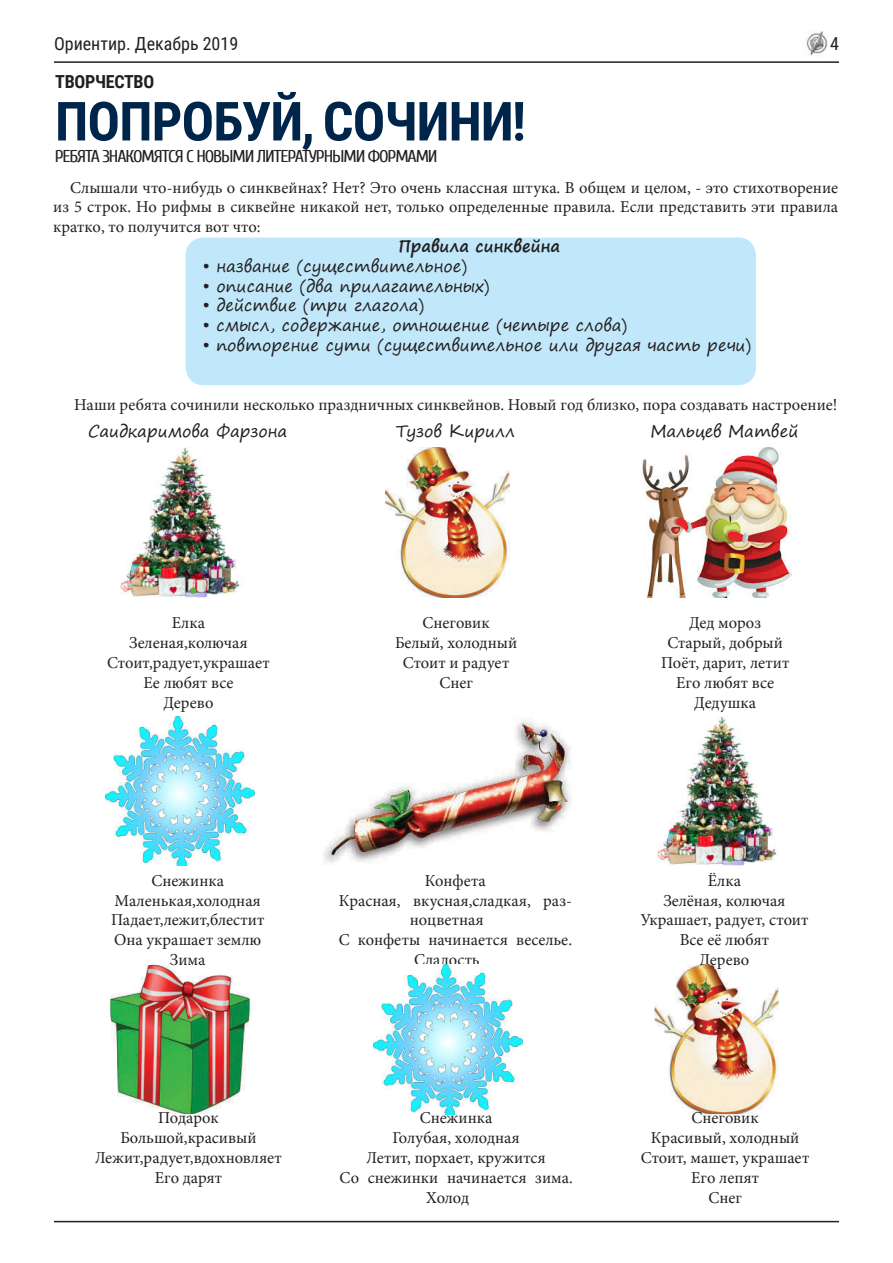
<style>
.page{position:relative;width:893px;height:1263px;background:#fff}
.page>*{position:absolute;margin:0;border:0;box-sizing:border-box;transform-origin:0 0}
.t1{font:700 54px "Roboto Condensed";letter-spacing:-.015em;color:#00254a}
.t2{font:18px "Roboto Condensed";color:#231f20}
.t3{font:700 18px "Roboto Condensed";letter-spacing:-.015em;color:#231f20}
.t4{font:17.1px "Cuprum";letter-spacing:-.06em;color:#231f20;scale:1.05 1}
.t5{font:16.5px/19.8px "Minion Pro";color:#231f20;text-align:center}
.t6{font:16.5px "Segoe Print";color:#231f20}
.t7{font:700 16.5px "Segoe Print";color:#231f20}
</style>
<div class="page">
<hr style="left:54px;top:61px;width:785px;height:2px;background:#231f20">
<hr style="left:54px;top:1221px;width:785px;height:1px;background:#231f20">
<img style="left:806px;top:31px;width:22px;height:25px">
<img style="left:120px;top:448px;width:120px;height:149px">
<div style="left:186px;top:238px;width:570px;height:147px;background:#c1e8fa;border-radius:18px"></div>
<img style="left:105px;top:717px;width:150px;height:149px">
<img style="left:110px;top:965px;width:140px;height:149px">
<img style="left:170px;top:965px;width:35px;height:1px">
<img style="left:386px;top:448px;width:124px;height:149px">
<img style="left:323px;top:717px;width:249px;height:146px">
<img style="left:373px;top:965px;width:149px;height:149px">
<img style="left:642px;top:448px;width:149px;height:149px">
<img style="left:657px;top:717px;width:120px;height:149px">
<img style="left:655px;top:965px;width:124px;height:149px">
<img style="left:700px;top:965px;width:49px;height:4px">
<p class="t2" style="left:54px;top:31px;width:186px">Ориентир. Декабрь 2019</p>
<p class="t2" style="left:830px;top:31px;width:10px">4</p>
<p class="t3" style="left:55px;top:69px;width:101px">ТВОРЧЕСТВО</p>
<h1 class="t1" style="left:55px;top:83px;width:472px">ПОПРОБУЙ, СОЧИНИ!</h1>
<p class="t4" style="left:55px;top:147px;width:366px">РЕБЯТА ЗНАКОМЯТСЯ С НОВЫМИ ЛИТЕРАТУРНЫМИ ФОРМАМИ</p>
<p class="t5" style="left:53px;top:178px;width:786px;text-align:justify;text-indent:17px">Слышали что-нибудь о синквейнах? Нет? Это очень классная штука. В общем и целом, - это стихотворение из 5 строк. Но рифмы в сиквейне никакой нет, только определенные правила. Если представить эти правила кратко, то получится вот что:</p>
<p class="t7" style="left:398px;top:231px;width:163px">Правила синквейна</p>
<p class="t6" style="left:203px;top:251px;width:266px">• название (существительное)</p>
<p class="t6" style="left:203px;top:271px;width:289px">• описание (два прилагательных)</p>
<p class="t6" style="left:203px;top:291px;width:223px">• действие (три глагола)</p>
<p class="t6" style="left:203px;top:311px;width:426px">• смысл, содержание, отношение (четыре слова)</p>
<p class="t6" style="left:203px;top:330px;width:550px">• повторение сути (существительное или другая часть речи)</p>
<p class="t5" style="left:74px;top:395px;width:765px">Наши ребята сочинили несколько праздничных синквейнов. Новый год близко, пора создавать настроение!</p>
<p class="t6" style="left:88px;top:416px;width:201px">Саидкаримова Фарзона</p>
<p class="t6" style="left:396px;top:416px;width:121px">Тузов Кирилл</p>
<p class="t6" style="left:650px;top:416px;width:150px">Мальцев Матвей</p>
<p class="t5" style="left:107px;top:613px;width:164px">Елка<br>Зеленая,колючая<br>Стоит,радует,украшает<br>Ее любят все<br>Дерево</p>
<p class="t5" style="left:395px;top:613px;width:124px">Снеговик<br>Белый, холодный<br>Стоит и радует<br>Снег</p>
<p class="t5" style="left:111px;top:871px;width:155px">Снежинка<br>Маленькая,холодная<br>Падает,лежит,блестит<br>Она украшает землю<br>Зима</p>
<p class="t5" style="left:425px;top:871px;width:63px">Конфета</p>
<p class="t5" style="left:339px;top:890px;width:235px">Красная, вкусная,сладкая, раз-</p>
<p class="t5" style="left:410px;top:910px;width:75px">ноцветная</p>
<p class="t5" style="left:339px;top:930px;width:235px">С конфеты начинается веселье.</p>
<p class="t5" style="left:414px;top:950px;width:67px">Сладость</p>
<p class="t5" style="left:95px;top:1108px;width:188px">Подарок<br>Большой,красивый<br>Лежит,радует,вдохновляет<br>Его дарят</p>
<p class="t5" style="left:420px;top:1108px;width:74px">Снежинка</p>
<p class="t5" style="left:393px;top:1128px;width:129px">Голубая, холодная</p>
<p class="t5" style="left:366px;top:1148px;width:181px">Летит, порхает, кружится</p>
<p class="t5" style="left:339px;top:1168px;width:235px">Со снежинки начинается зима.</p>
<p class="t5" style="left:426px;top:1187px;width:45px">Холод</p>
<p class="t5" style="left:661px;top:613px;width:130px">Дед мороз<br>Старый, добрый<br>Поёт, дарит, летит<br>Его любят все<br>Дедушка</p>
<p class="t5" style="left:640px;top:871px;width:169px">Ёлка<br>Зелёная, колючая<br>Украшает, радует, стоит<br>Все её любят<br>Дерево</p>
<p class="t5" style="left:641px;top:1108px;width:170px">Снеговик<br>Красивый, холодный<br>Стоит, машет, украшает<br>Его лепят<br>Снег</p>
</div>
